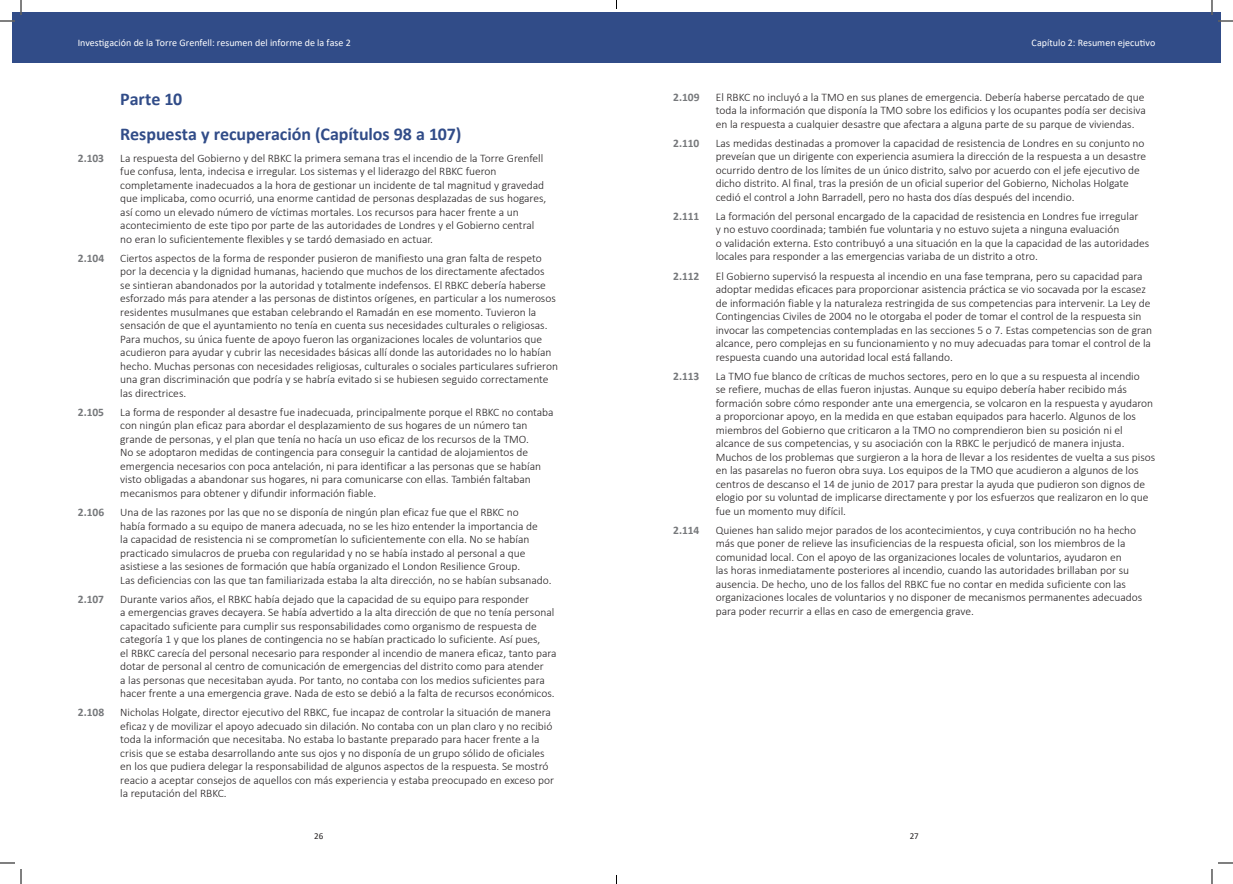
<style>
.page{position:relative;width:1233px;height:884px;background:#fff}
.page>*{position:absolute;margin:0;border:0;box-sizing:border-box;transform-origin:0 0}
.AHead{font:700 18px "Calibri";letter-spacing:-.005em;color:#314c88}
.t1{font:300 11.5px/13.5px "Calibri";color:#231f20}
.t2{font:700 11.5px "Calibri";letter-spacing:-.015em;color:#76787b}
.t3{font:10px "Calibri";color:#fff}
.t4{font:9px "Calibri";color:#231f20}
</style>
<div class="page">
<div style="left:12px;top:12px;width:604px;height:51px;background:#314c88"></div>
<div style="left:616px;top:12px;width:604px;height:51px;background:#314c88"></div>
<svg style="left:1218px;top:20px;width:15px;height:2px"></svg>
<svg style="left:1218px;top:862px;width:15px;height:2px"></svg>
<svg style="left:0;top:0;width:22px;height:22px"></svg>
<svg style="left:0;top:862px;width:22px;height:22px"></svg>
<svg style="left:1211px;top:0;width:1px;height:15px"></svg>
<svg style="left:1211px;top:869px;width:1px;height:15px"></svg>
<p class="t3" style="left:78px;top:36px;width:275px">Investigación de la Torre Grenfell: resumen del informe de la fase 2</p>
<p class="t3" style="left:1031px;top:36px;width:125px">Capítulo 2: Resumen ejecutivo</p>
<h2 class="AHead" style="left:120px;top:87px;width:64px">Parte 10</h2>
<h2 class="AHead" style="left:120px;top:121px;width:342px">Respuesta y recuperación (Capítulos 98 a 107)</h2>
<p class="t2" style="left:78px;top:150px;width:28px">2.103</p>
<p class="t1" style="left:120px;top:151px;width:427px">La respuesta del Gobierno y del RBKC la primera semana tras el incendio de la Torre Grenfell fue confusa, lenta, indecisa e irregular. Los sistemas y el liderazgo del RBKC fueron completamente inadecuados a la hora de gestionar un incidente de tal magnitud y gravedad que implicaba, como ocurrió, una enorme cantidad de personas desplazadas de sus hogares, así como un elevado número de víctimas mortales. Los recursos para hacer frente a un acontecimiento de este tipo por parte de las autoridades de Londres y el Gobierno central no eran lo suficientemente flexibles y se tardó demasiado en actuar.</p>
<p class="t2" style="left:78px;top:250px;width:28px">2.104</p>
<p class="t1" style="left:120px;top:251px;width:439px">Ciertos aspectos de la forma de responder pusieron de manifiesto una gran falta de respeto por la decencia y la dignidad humanas, haciendo que muchos de los directamente afectados<br>se sintieran abandonados por la autoridad y totalmente indefensos. El RBKC debería haberse esforzado más para atender a las personas de distintos orígenes, en particular a los numerosos residentes musulmanes que estaban celebrando el Ramadán en ese momento. Tuvieron la sensación de que el ayuntamiento no tenía en cuenta sus necesidades culturales o religiosas.<br>Para muchos, su única fuente de apoyo fueron las organizaciones locales de voluntarios que acudieron para ayudar y cubrir las necesidades básicas allí donde las autoridades no lo habían hecho. Muchas personas con necesidades religiosas, culturales o sociales particulares sufrieron una gran discriminación que podría y se habría evitado si se hubiesen seguido correctamente las directrices.</p>
<p class="t2" style="left:78px;top:404px;width:28px">2.105</p>
<p class="t1" style="left:120px;top:405px;width:435px">La forma de responder al desastre fue inadecuada, principalmente porque el RBKC no contaba con ningún plan eficaz para abordar el desplazamiento de sus hogares de un número tan grande de personas, y el plan que tenía no hacía un uso eficaz de los recursos de la TMO.<br>No se adoptaron medidas de contingencia para conseguir la cantidad de alojamientos de emergencia necesarios con poca antelación, ni para identificar a las personas que se habían visto obligadas a abandonar sus hogares, ni para comunicarse con ellas. También faltaban mecanismos para obtener y difundir información fiable.</p>
<p class="t2" style="left:78px;top:504px;width:28px">2.106</p>
<p class="t1" style="left:120px;top:505px;width:433px">Una de las razones por las que no se disponía de ningún plan eficaz fue que el RBKC no<br>había formado a su equipo de manera adecuada, no se les hizo entender la importancia de<br>la capacidad de resistencia ni se comprometían lo suficientemente con ella. No se habían practicado simulacros de prueba con regularidad y no se había instado al personal a que asistiese a las sesiones de formación que había organizado el London Resilience Group.<br>Las deficiencias con las que tan familiarizada estaba la alta dirección, no se habían subsanado.</p>
<p class="t2" style="left:78px;top:591px;width:28px">2.107</p>
<p class="t1" style="left:120px;top:592px;width:438px">Durante varios años, el RBKC había dejado que la capacidad de su equipo para responder<br>a emergencias graves decayera. Se había advertido a la alta dirección de que no tenía personal capacitado suficiente para cumplir sus responsabilidades como organismo de respuesta de categoría 1 y que los planes de contingencia no se habían practicado lo suficiente. Así pues,<br>el RBKC carecía del personal necesario para responder al incendio de manera eficaz, tanto para dotar de personal al centro de comunicación de emergencias del distrito como para atender<br>a las personas que necesitaban ayuda. Por tanto, no contaba con los medios suficientes para hacer frente a una emergencia grave. Nada de esto se debió a la falta de recursos económicos.</p>
<p class="t2" style="left:78px;top:704px;width:28px">2.108</p>
<p class="t1" style="left:120px;top:706px;width:435px">Nicholas Holgate, director ejecutivo del RBKC, fue incapaz de controlar la situación de manera eficaz y de movilizar el apoyo adecuado sin dilación. No contaba con un plan claro y no recibió toda la información que necesitaba. No estaba lo bastante preparado para hacer frente a la crisis que se estaba desarrollando ante sus ojos y no disponía de un grupo sólido de oficiales en los que pudiera delegar la responsabilidad de algunos aspectos de la respuesta. Se mostró reacio a aceptar consejos de aquellos con más experiencia y estaba preocupado en exceso por la reputación del RBKC.</p>
<p class="t2" style="left:673px;top:89px;width:28px">2.109</p>
<p class="t1" style="left:715px;top:90px;width:431px">El RBKC no incluyó a la TMO en sus planes de emergencia. Debería haberse percatado de que toda la información que disponía la TMO sobre los edificios y los ocupantes podía ser decisiva en la respuesta a cualquier desastre que afectara a alguna parte de su parque de viviendas.</p>
<p class="t2" style="left:673px;top:135px;width:28px">2.110</p>
<p class="t1" style="left:715px;top:136px;width:432px">Las medidas destinadas a promover la capacidad de resistencia de Londres en su conjunto no preveían que un dirigente con experiencia asumiera la dirección de la respuesta a un desastre ocurrido dentro de los límites de un único distrito, salvo por acuerdo con el jefe ejecutivo de dicho distrito. Al final, tras la presión de un oficial superior del Gobierno, Nicholas Holgate cedió el control a John Barradell, pero no hasta dos días después del incendio.</p>
<p class="t2" style="left:673px;top:208px;width:28px">2.111</p>
<p class="t1" style="left:715px;top:209px;width:435px">La formación del personal encargado de la capacidad de resistencia en Londres fue irregular<br>y no estuvo coordinada; también fue voluntaria y no estuvo sujeta a ninguna evaluación<br>o validación externa. Esto contribuyó a una situación en la que la capacidad de las autoridades locales para responder a las emergencias variaba de un distrito a otro.</p>
<p class="t2" style="left:673px;top:268px;width:28px">2.112</p>
<p class="t1" style="left:715px;top:269px;width:438px">El Gobierno supervisó la respuesta al incendio en una fase temprana, pero su capacidad para adoptar medidas eficaces para proporcionar asistencia práctica se vio socavada por la escasez de información fiable y la naturaleza restringida de sus competencias para intervenir. La Ley de Contingencias Civiles de 2004 no le otorgaba el poder de tomar el control de la respuesta sin invocar las competencias contempladas en las secciones 5 o 7. Estas competencias son de gran alcance, pero complejas en su funcionamiento y no muy adecuadas para tomar el control de la respuesta cuando una autoridad local está fallando.</p>
<p class="t2" style="left:673px;top:368px;width:28px">2.113</p>
<p class="t1" style="left:715px;top:369px;width:441px">La TMO fue blanco de críticas de muchos sectores, pero en lo que a su respuesta al incendio<br>se refiere, muchas de ellas fueron injustas. Aunque su equipo debería haber recibido más formación sobre cómo responder ante una emergencia, se volcaron en la respuesta y ayudaron a proporcionar apoyo, en la medida en que estaban equipados para hacerlo. Algunos de los miembros del Gobierno que criticaron a la TMO no comprendieron bien su posición ni el alcance de sus competencias, y su asociación con la RBKC le perjudicó de manera injusta.<br>Muchos de los problemas que surgieron a la hora de llevar a los residentes de vuelta a sus pisos en las pasarelas no fueron obra suya. Los equipos de la TMO que acudieron a algunos de los centros de descanso el 14 de junio de 2017 para prestar la ayuda que pudieron son dignos de elogio por su voluntad de implicarse directamente y por los esfuerzos que realizaron en lo que fue un momento muy difícil.</p>
<p class="t2" style="left:673px;top:522px;width:28px">2.114</p>
<p class="t1" style="left:715px;top:523px;width:428px">Quienes han salido mejor parados de los acontecimientos, y cuya contribución no ha hecho más que poner de relieve las insuficiencias de la respuesta oficial, son los miembros de la comunidad local. Con el apoyo de las organizaciones locales de voluntarios, ayudaron en<br>las horas inmediatamente posteriores al incendio, cuando las autoridades brillaban por su ausencia. De hecho, uno de los fallos del RBKC fue no contar en medida suficiente con las organizaciones locales de voluntarios y no disponer de mecanismos permanentes adecuados para poder recurrir a ellas en caso de emergencia grave.</p>
<p class="t4" style="left:314px;top:830px;width:11px">26</p>
<p class="t4" style="left:909px;top:830px;width:11px">27</p>
</div>
